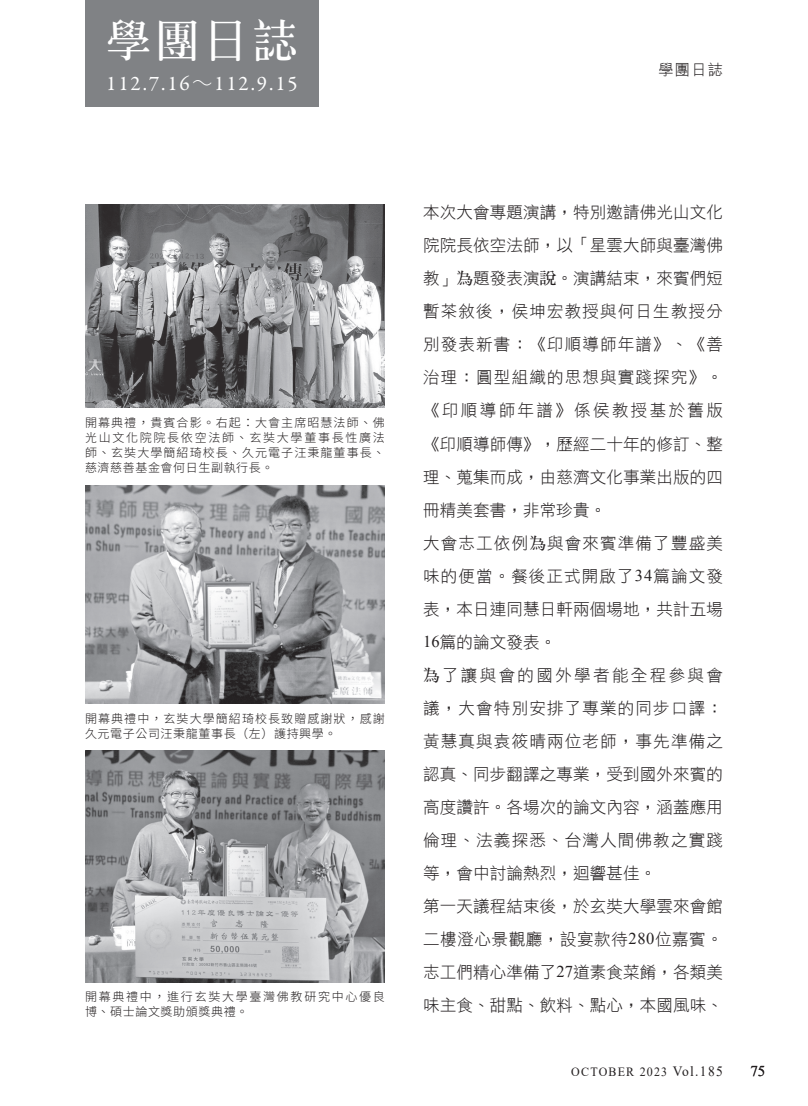
<style>
.page{position:relative;width:808px;height:1106px;background:#fff}
.page>*{position:absolute;margin:0;border:0;box-sizing:border-box;transform-origin:0 0}
.t1{font:45px "Stdsung EG Bold Big 5";color:#fff}
.t2{font:21px "Garamond Premr Pro";letter-spacing:.095em;color:#fff}
.學團日誌_文{font:16.5px/33px "DF Hei Lt HKP BF";letter-spacing:.01em;color:#231f20;text-align:justify}
.t3{font:15px "DF Hei Lt HK BF";color:#231f20}
.t4{font:15px "Times New Roman";color:#231f20}
.t5{font:12.6px "Times New Roman";letter-spacing:.1em;color:#231f20;scale:.95 1}
.圖說{font:300 12px/15px "Noto Sans CJ Ktc";letter-spacing:.09em;color:#231f20;text-align:justify}
.圖說-2{font:300 12px/15px "Noto Sans CJ Ktc";letter-spacing:.14em;color:#231f20}
.s1{font-family:"DF Hei Lt HK BF"}
.s2{font-family:"DF Ming Std W7"}
.s3{font-family:"Times New Roman"}
.s4{font-size:14.1px}
</style>
<div class="page">
<img style="left:85px;top:205px;width:300px;height:203px">
<img style="left:85px;top:485px;width:300px;height:219px">
<img style="left:85px;top:750px;width:300px;height:232px">
<div style="left:85px;top:0;width:234px;height:106px;background:#808285"></div>
<h1 class="t1" style="left:106px;top:17px;width:193px">學團日誌</h1>
<p class="t2" style="left:106px;top:70px;width:193px">112.7.16<span class="s1">～</span>112.9.15</p>
<p class="t3" style="left:658px;top:62px;width:66px">學團日誌</p>
<p class="圖說" style="left:85px;top:415px;width:301px">開幕典禮，貴賓合影。右起：大會主席昭慧法師、佛光山文化院院長依空法師、玄奘大學董事長性廣法師、玄奘大學簡紹琦校長、久元電子汪秉龍董事長、慈濟慈善基金會何日生副執行長。</p>
<p class="圖說" style="left:85px;top:711px;width:301px">開幕典禮中，玄奘大學簡紹琦校長致贈感謝狀，感謝久元電子公司汪秉龍董事長（左）護持興學。</p>
<p class="圖說-2" style="left:85px;top:989px;width:301px">開幕典禮中，進行玄奘大學臺灣佛教研究中心優良博、碩士論文獎助頒獎典禮。</p>
<p class="學團日誌_文" style="left:423px;top:196px;width:301px">本次大會專題演講，特別邀請佛光山文化院院長依空法師，以「星雲大師與臺灣佛教」<span class="s2">為</span>題發表演<span class="s2">說</span>。演講結束，來賓們短暫茶敘後，侯坤宏教授與何日生教授分別發表新書：《印順導師年譜》、《善治理：圓型組織的思想與實踐探究》。《印順導師年譜》係侯教授基於舊版《印順導師傳》，歷經二十年的修訂、整理、蒐集而成，由慈濟文化事業出版的四冊精美套書，非常珍貴。</p>
<p class="學團日誌_文" style="left:423px;top:526px;width:301px">大會志工依例<span class="s2">為</span>與會來賓準備了豐盛美味的便當。餐後正式開啟了<span class="s3">34</span>篇論文發表，本日連同慧日軒兩個場地，共計五場<span class="s3">16</span>篇的論文發表。</p>
<p class="學團日誌_文" style="left:423px;top:658px;width:301px"><span class="s2">為</span>了讓與會的國外學者能全程參與會議，大會特別安排了專業的同步口譯：黃慧真與袁筱晴兩位老師，事先準備之認真、同步翻譯之專業，受到國外來賓的高度讚許。各場次的論文內容，涵蓋應用倫理、法義探悉、台灣人間佛教之實踐等，會中討論熱烈，迴響甚佳。</p>
<p class="學團日誌_文" style="left:423px;top:889px;width:301px">第一天議程結束後，於玄奘大學雲來會館二樓澄心景觀廳，設宴款待<span class="s3">280</span>位嘉賓。志工們精心準備了<span class="s3">27</span>道素食菜餚，各類美味主食、甜點、飲料、點心，本國風味、</p>
<p class="t5" style="left:571px;top:1063px;width:161px">OCTOBER 2023 <span class="s4">Vol.185</span></p>
<p class="t4" style="left:750px;top:1060px;width:16px">75</p>
</div>
